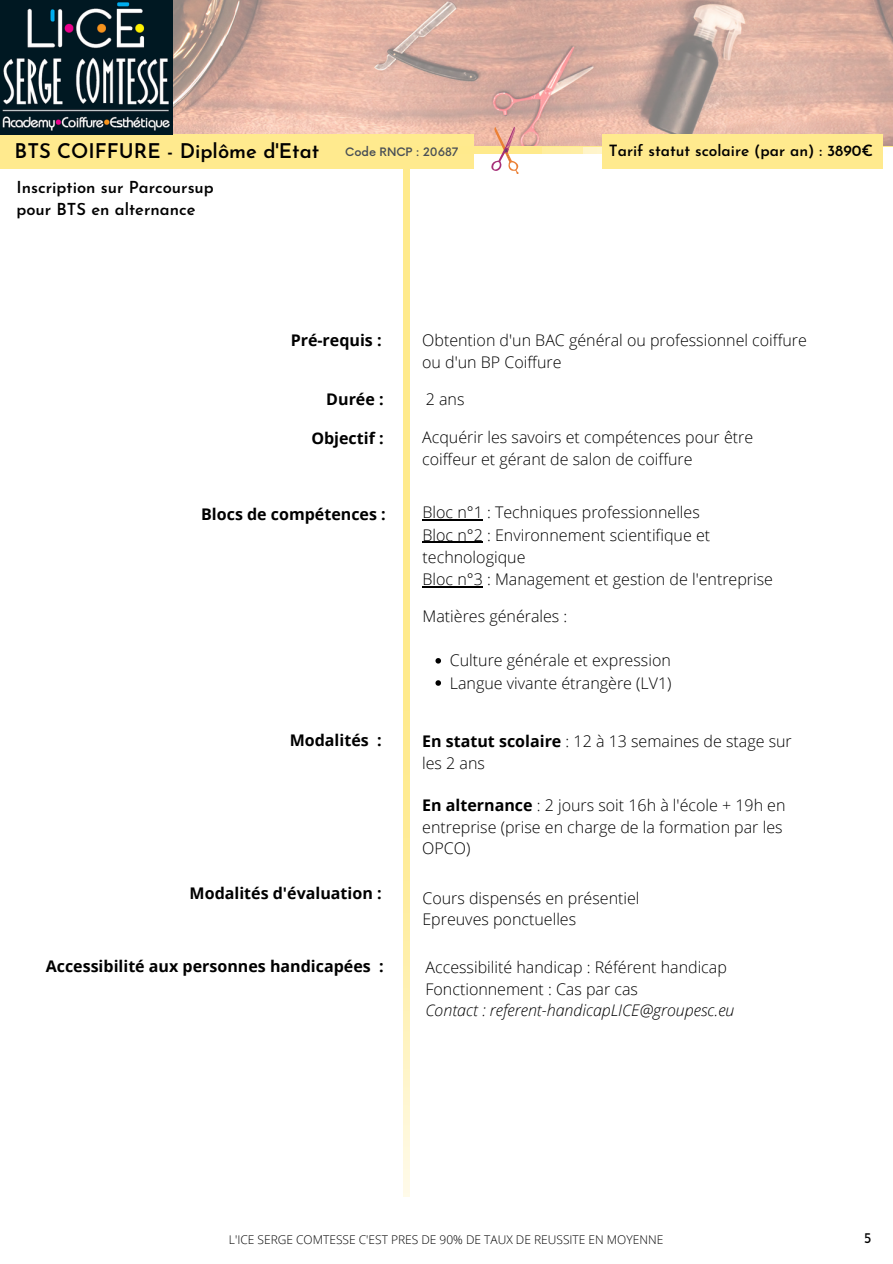
<style>
.page{position:relative;width:893px;height:1264px;background:#fff}
.page>*{position:absolute;margin:0;border:0;box-sizing:border-box;transform-origin:0 0}
.t1{font:600 20.25px "Josefin Sans";color:#000}
.t2{font:600 16.5px/22.5px "Josefin Sans";color:#000}
.t3{font:300 16.05px/21.3px "Open Sans";color:#000}
.t4{font:700 16.05px "Open Sans";color:#000}
.t5{font:italic 300 16.05px "Open Sans";color:#000}
.t6{font:600 15.45px "Josefin Sans";color:#000}
.t7{font:14.85px "Josefin Sans";color:#000}
.t8{font:300 12px "Open Sans";color:#000}
.t9{font:500 11.4px "Now";color:#494f56}
.s1{font-weight:700}
</style>
<div class="page">
<img style="left:173px;top:0;width:719px;height:147px">
<div style="left:0;top:134px;width:474px;height:35px;background:#ffea8e"></div>
<img style="left:0;top:0;width:173px;height:135px">
<svg style="left:490px;top:127px;width:28px;height:47px"></svg>
<svg style="left:435px;top:658px;width:6px;height:5px"></svg>
<svg style="left:435px;top:680px;width:6px;height:5px"></svg>
<hr style="left:422px;top:519px;width:61px;height:1px;background:#000">
<hr style="left:422px;top:541px;width:61px;height:2px;background:#000">
<hr style="left:422px;top:586px;width:61px;height:1px;background:#000">
<img style="left:542px;top:147px;width:341px;height:22px">
<div style="left:602px;top:134px;width:280px;height:35px;background:#ffea8e"></div>
<p class="t1" style="left:15px;top:143px;width:306px">BTS COIFFURE - Diplôme d'Etat</p>
<p class="t9" style="left:345px;top:145px;width:115px">Code RNCP : 20687</p>
<p class="t2" style="left:16px;top:178px;width:199px">Inscription sur Parcoursup pour BTS en alternance</p>
<p class="t6" style="left:609px;top:144px;width:265px">Tarif statut scolaire (par an) : 3890€</p>
<p class="t4" style="left:291px;top:329px;width:92px">Pré-requis :</p>
<p class="t3" style="left:422px;top:329px;width:386px">Obtention d'un BAC général ou professionnel coiffure ou d'un BP Coiffure</p>
<p class="t4" style="left:326px;top:388px;width:59px">Durée :</p>
<p class="t3" style="left:426px;top:388px;width:40px">2 ans</p>
<p class="t4" style="left:311px;top:426px;width:74px">Objectif :</p>
<p class="t3" style="left:422px;top:426px;width:332px">Acquérir les savoirs et compétences pour être coiffeur et gérant de salon de coiffure</p>
<p class="t4" style="left:201px;top:502px;width:186px">Blocs de compétences :</p>
<p class="t3" style="left:422px;top:501px;width:352px;line-height:22.2px">Bloc n°1 : Techniques professionnelles<br>Bloc n°2 : Environnement scientifique et technologique<br>Bloc n°3 : Management et gestion de l'entreprise</p>
<p class="t3" style="left:422px;top:605px;width:146px">Matières générales :</p>
<p class="t3" style="left:450px;top:649px;width:223px;line-height:22.2px">Culture générale et expression<br>Langue vivante étrangère (LV1)</p>
<p class="t4" style="left:290px;top:728px;width:93px">Modalités :</p>
<p class="t3" style="left:422px;top:730px;width:371px"><span class="s1">En statut scolaire</span> : 12 à 13 semaines de stage sur les 2 ans</p>
<p class="t3" style="left:422px;top:794px;width:365px"><span class="s1">En alternance</span> : 2 jours soit 16h à l'école + 19h en entreprise (prise en charge de la formation par les<br>OPCO)</p>
<p class="t4" style="left:190px;top:882px;width:193px">Modalités d'évaluation :</p>
<p class="t4" style="left:46px;top:955px;width:339px">Accessibilité aux personnes handicapées :</p>
<p class="t3" style="left:422px;top:886px;width:218px">Cours dispensés en présentiel<br>Epreuves ponctuelles</p>
<p class="t3" style="left:425px;top:956px;width:303px">Accessibilité handicap : Référent handicap<br>Fonctionnement : Cas par cas</p>
<p class="t5" style="left:425px;top:998px;width:310px">Contact : referent-handicapLICE@groupesc.eu</p>
<p class="t8" style="left:229px;top:1231px;width:436px">L'ICE SERGE COMTESSE C'EST PRES DE 90% DE TAUX DE REUSSITE EN MOYENNE</p>
<p class="t7" style="left:863px;top:1231px;width:9px">5</p>
</div>
